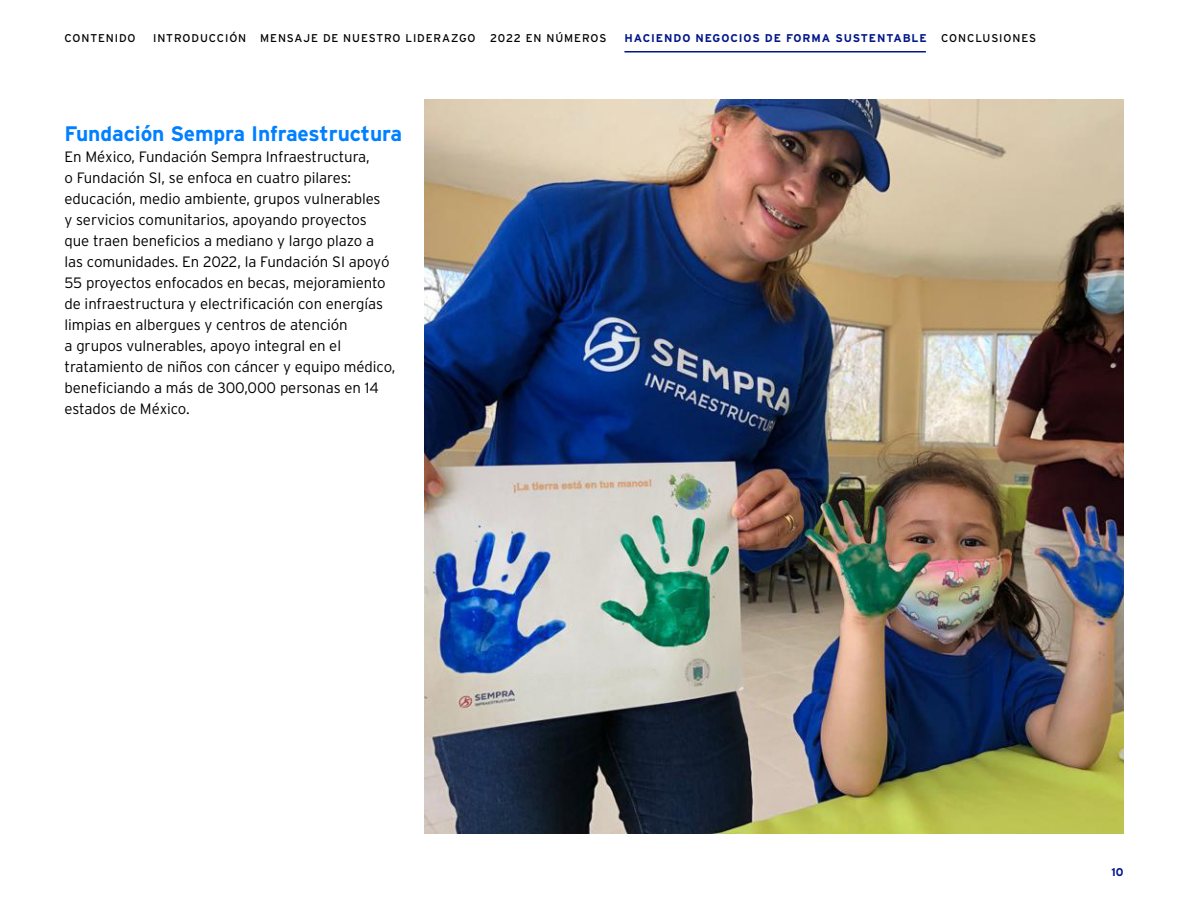
<style>
.page{position:relative;width:1188px;height:918px;background:#fff}
.page>*{position:absolute;margin:0;border:0;box-sizing:border-box;transform-origin:0 0}
.t1{font:700 21px "Interstate";letter-spacing:-.005em;color:#0080ff}
.t2{font:300 15px/21px "Interstate";letter-spacing:-.005em;color:#000}
.t3{font:11.25px "Interstate";letter-spacing:.08em;color:#000}
.t4{font:700 11.25px "Interstate";letter-spacing:.08em;color:#001689}
</style>
<div class="page">
<img style="left:424px;top:99px;width:700px;height:735px">
<hr style="left:624px;top:51px;width:302px;height:2px;background:#001689">
<p class="t3" style="left:64px;top:32px;width:73px">CONTENIDO</p>
<p class="t3" style="left:153px;top:32px;width:324px">INTRODUCCIÓN MENSAJE DE NUESTRO LIDERAZGO</p>
<p class="t3" style="left:490px;top:32px;width:118px">2022 EN NÚMEROS</p>
<p class="t4" style="left:624px;top:32px;width:304px">HACIENDO NEGOCIOS DE FORMA SUSTENTABLE</p>
<p class="t3" style="left:941px;top:32px;width:96px">CONCLUSIONES</p>
<h1 class="t1" style="left:64px;top:122px;width:339px">Fundación Sempra Infraestructura</h1>
<p class="t2" style="left:64px;top:146px;width:332px">En México, Fundación Sempra Infraestructura,<br>o Fundación SI, se enfoca en cuatro pilares: educación, medio ambiente, grupos vulnerables<br>y servicios comunitarios, apoyando proyectos que traen beneficios a mediano y largo plazo a las comunidades. En 2022, la Fundación SI apoyó 55 proyectos enfocados en becas, mejoramiento de infraestructura y electrificación con energías limpias en albergues y centros de atención<br>a grupos vulnerables, apoyo integral en el tratamiento de niños con cáncer y equipo médico, beneficiando a más de 300,000 personas en 14 estados de México.</p>
<p class="t4" style="left:1111px;top:866px;width:14px">10</p>
</div>
